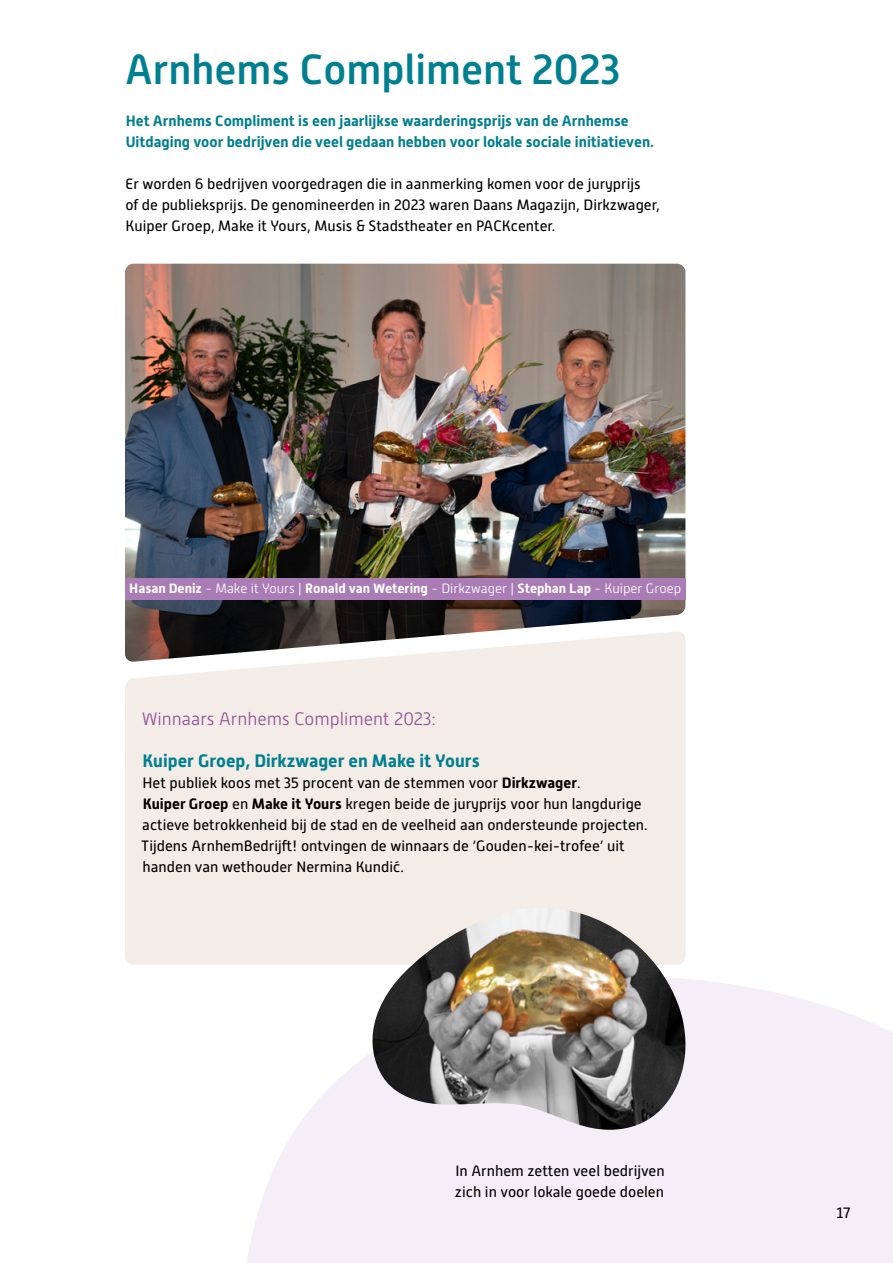
<style>
.page{position:relative;width:893px;height:1263px;background:#fff}
.page>*{position:absolute;margin:0;border:0;box-sizing:border-box;transform-origin:0 0}
.t1{font:500 42px "Alwyn New";color:#007f90}
.t2{font:700 18px "Alwyn New";color:#007f90}
.t3{font:300 18px "Alwyn New";color:#91519b}
.t4{font:15px/21px "Alwyn New";color:#000}
.t5{font:700 15px/21px "Alwyn New";color:#007f90}
.t6{font:700 13.5px "Alwyn New";color:#fff}
.s1{font-weight:300}
.s2{font-weight:700}
</style>
<div class="page">
<svg style="left:247px;top:979px;width:646px;height:284px;fill:#f3eef7"></svg>
<img style="left:125px;top:264px;width:560px;height:367px">
<svg style="left:125px;top:631px;width:560px;height:333px;background:#ede6e0"></svg>
<div style="left:125px;top:578px;width:560px;height:22px;background:#aa7cb5"></div>
<img style="left:371px;top:907px;width:316px;height:223px">
<h1 class="t1" style="left:125px;top:46px;width:497px">Arnhems Compliment 2023</h1>
<p class="t5" style="left:126px;top:110px;width:530px">Het Arnhems Compliment is een jaarlijkse waarderingsprijs van de Arnhemse<br>Uitdaging voor bedrijven die veel gedaan hebben voor lokale sociale initiatieven.</p>
<p class="t4" style="left:125px;top:173px;width:536px">Er worden 6 bedrijven voorgedragen die in aanmerking komen voor de juryprijs<br>of de publieksprijs. De genomineerden in 2023 waren Daans Magazijn, Dirkzwager,<br>Kuiper Groep, Make it Yours, Musis &amp; Stadstheater en PACKcenter.</p>
<p class="t6" style="left:129px;top:580px;width:553px">Hasan Deniz <span class="s1">- Make it Yours |</span> Ronald van Wetering <span class="s1">- Dirkzwager |</span> Stephan Lap <span class="s1">- Kuiper Groep</span></p>
<p class="t3" style="left:142px;top:708px;width:295px">Winnaars Arnhems Compliment 2023:</p>
<p class="t2" style="left:142px;top:750px;width:339px">Kuiper Groep, Dirkzwager en Make it Yours</p>
<p class="t4" style="left:141px;top:772px;width:508px">Het publiek koos met 35 procent van de stemmen voor <span class="s2">Dirkzwager</span>.<br><span class="s2">Kuiper Groep</span> en <span class="s2">Make it Yours</span> kregen beide de juryprijs voor hun langdurige actieve betrokkenheid bij de stad en de veelheid aan ondersteunde projecten.<br>Tijdens ArnhemBedrijft! ontvingen de winnaars de ‘Gouden-kei-trofee’ uit handen van wethouder Nermina Kundić.</p>
<p class="t4" style="left:455px;top:1160px;width:211px">In Arnhem zetten veel bedrijven zich in voor lokale goede doelen</p>
<p class="t4" style="left:836px;top:1202px;width:15px">17</p>
</div>
